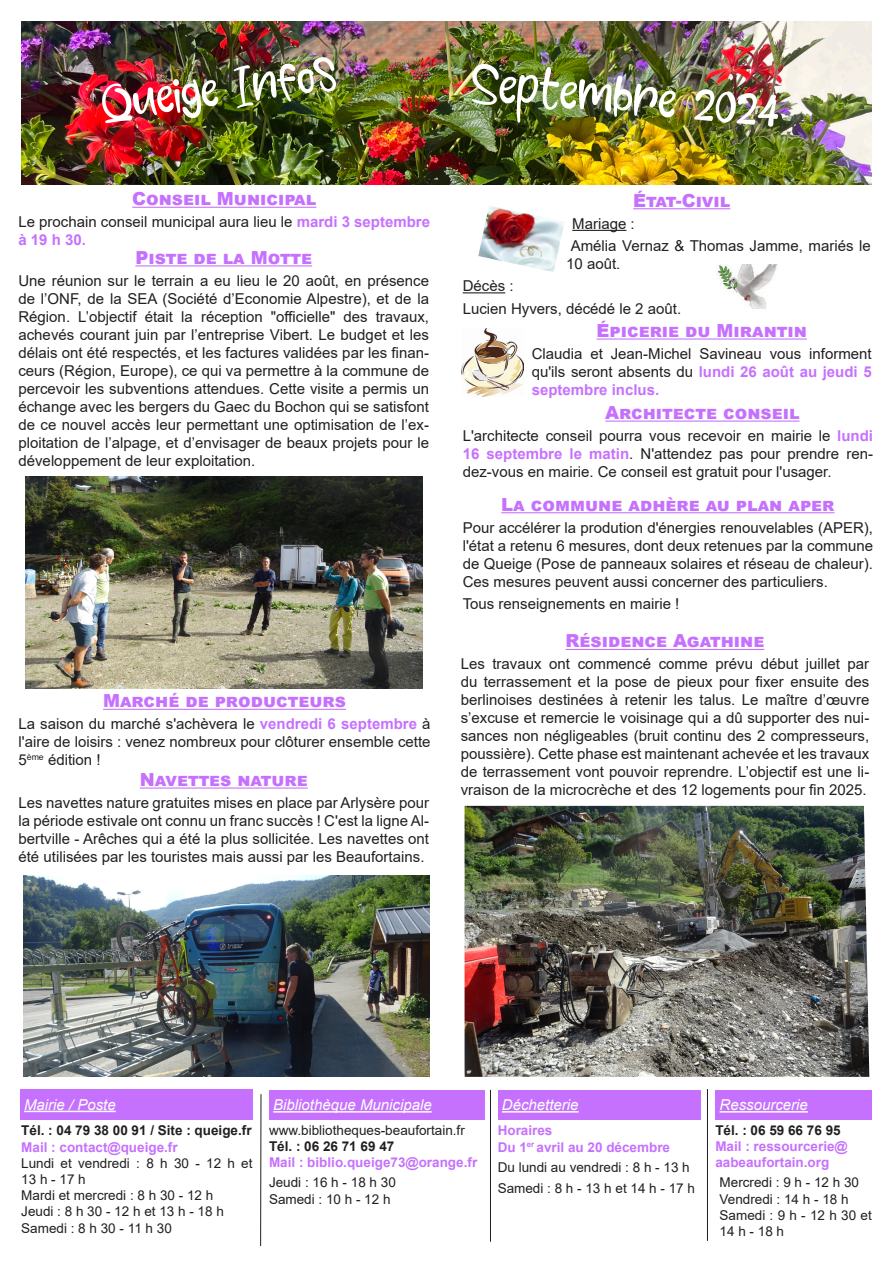
<style>
.page{position:relative;width:893px;height:1263px;background:#fff}
.page>*{position:absolute;margin:0;border:0;box-sizing:border-box;transform-origin:0 0}
.t1{font:54px "Comet Deer";color:#fff}
.t2{font:52.5px "Comet Deer";color:#fff}
.t3{font:900 18px "Arial";color:#c671fe}
.t4{font:15px/18px "Arial";color:#231f20;text-align:justify}
.t5{font:italic 15px "Arial";color:#fff}
.t6{font:13.5px/16.2px "Arial";color:#231f20}
.t7{font:700 13.5px/16.2px "Arial";color:#c671fe}
.t8{font:700 13.5px "Arial";color:#231f20}
.s1{font-weight:700;color:#c671fe}
</style>
<div class="page">
<img style="left:21px;top:21px;width:851px;height:164px">
<div style="left:20px;top:1089px;width:233px;height:31px;background:#c671fe"></div>
<hr style="left:24px;top:1111px;width:92px;height:1px;background:#fff">
<div style="left:269px;top:1090px;width:215px;height:30px;background:#c671fe"></div>
<hr style="left:273px;top:1111px;width:159px;height:1px;background:#fff">
<div style="left:498px;top:1090px;width:203px;height:30px;background:#c671fe"></div>
<hr style="left:502px;top:1111px;width:77px;height:1px;background:#fff">
<hr style="left:260px;top:1094px;width:1px;height:152px;background:#231f20">
<hr style="left:490px;top:1090px;width:1px;height:152px;background:#231f20">
<div style="left:715px;top:1090px;width:157px;height:30px;background:#c671fe"></div>
<hr style="left:720px;top:1111px;width:88px;height:1px;background:#fff">
<hr style="left:707px;top:1089px;width:1px;height:152px;background:#231f20">
<hr style="left:633px;top:208px;width:97px;height:1px;background:#c671fe">
<hr style="left:572px;top:230px;width:54px;height:1px;background:#231f20">
<hr style="left:463px;top:292px;width:42px;height:1px;background:#231f20">
<img style="left:478px;top:206px;width:86px;height:66px">
<img style="left:716px;top:264px;width:61px;height:44px">
<hr style="left:132px;top:207px;width:184px;height:1px;background:#c671fe">
<hr style="left:605px;top:421px;width:194px;height:1px;background:#c671fe">
<hr style="left:140px;top:787px;width:168px;height:1px;background:#c671fe">
<hr style="left:103px;top:709px;width:243px;height:1px;background:#c671fe">
<hr style="left:596px;top:338px;width:211px;height:2px;background:#c671fe">
<img style="left:461px;top:329px;width:62px;height:67px">
<img style="left:23px;top:876px;width:407px;height:201px">
<hr style="left:566px;top:649px;width:198px;height:1px;background:#c671fe">
<hr style="left:135px;top:265px;width:177px;height:1px;background:#c671fe">
<img style="left:26px;top:476px;width:396px;height:213px">
<img style="left:465px;top:806px;width:404px;height:271px">
<hr style="left:501px;top:512px;width:333px;height:1px;background:#c671fe">
<h2 class="t2" style="left:98px;top:74px;width:238px;rotate:-7deg">Queige Infos</h2>
<p class="t3" style="left:132px;top:185px;width:186px">Conseil Municipal</p>
<p class="t4" style="left:18px;top:213px;width:413px">Le prochain conseil municipal aura lieu le <span class="s1">mardi 3 septembre à 19 h 30.</span></p>
<p class="t3" style="left:135px;top:244px;width:178px">Piste de la Motte</p>
<p class="t4" style="left:18px;top:272px;width:412px">Une réunion sur le terrain a eu lieu le 20 août, en présence de l’ONF, de la SEA (Société d’Economie Alpestre), et de la Région. L’objectif était la réception "officielle" des travaux, achevés courant juin par l’entreprise Vibert. Le budget et les délais ont été respectés, et les factures validées par les finan&shy;ceurs (Région, Europe), ce qui va permettre à la commune de percevoir les subventions attendues. Cette visite a permis un échange avec les bergers du Gaec du Bochon qui se satisfont de ce nouvel accès leur permettant une optimisation de l’ex&shy;ploitation de l’alpage, et d’envisager de beaux projets pour le développement de leur exploitation.</p>
<p class="t3" style="left:103px;top:687px;width:244px">Marché de producteurs</p>
<p class="t4" style="left:18px;top:715px;width:414px">La saison du marché s'achèvera le <span class="s1">vendredi 6 septembre</span> à l'aire de loisirs : venez nombreux pour clôturer ensemble cette 5<sup>ème</sup> édition !</p>
<p class="t3" style="left:140px;top:766px;width:169px">Navettes nature</p>
<p class="t4" style="left:18px;top:794px;width:412px">Les navettes nature gratuites mises en place par Arlysère pour la période estivale ont connu un franc succès ! C'est la ligne Al&shy;bertville - Arêches qui a été la plus sollicitée. Les navettes ont été utilisées par les touristes mais aussi par les Beaufortains.</p>
<h1 class="t1" style="left:473px;top:53px;width:311px;rotate:5deg">Septembre 2024</h1>
<p class="t3" style="left:633px;top:187px;width:99px">État-Civil</p>
<p class="t4" style="left:572px;top:214px;width:64px">Mariage :</p>
<p class="t4" style="left:566px;top:237px;width:306px;text-indent:4px">Amélia Vernaz &amp; Thomas Jamme, mariés le<br>10 août.</p>
<p class="t4" style="left:463px;top:277px;width:52px">Décès :</p>
<p class="t4" style="left:463px;top:299px;width:220px">Lucien Hyvers, décédé le 2 août.</p>
<p class="t3" style="left:596px;top:317px;width:212px">Épicerie du Mirantin</p>
<p class="t4" style="left:532px;top:345px;width:341px">Claudia et Jean-Michel Savineau vous informent qu'ils seront absents du <span class="s1">lundi 26 août au jeudi 5 septembre inclus.</span></p>
<p class="t3" style="left:605px;top:399px;width:196px">Architecte conseil</p>
<p class="t4" style="left:463px;top:427px;width:412px">L'architecte conseil pourra vous recevoir en mairie le <span class="s1">lundi 16 septembre le matin</span>. N'attendez pas pour prendre ren&shy;dez-vous en mairie. Ce conseil est gratuit pour l'usager.</p>
<p class="t3" style="left:501px;top:491px;width:335px">La commune adhère au plan aper</p>
<p class="t4" style="left:463px;top:518px;width:412px">Pour accélérer la prodution d'énergies renouvelables (APER), l'état a retenu 6 mesures, dont deux retenues par la commune de Queige (Pose de panneaux solaires et réseau de chaleur).<br>Ces mesures peuvent aussi concerner des particuliers.</p>
<p class="t4" style="left:463px;top:595px;width:218px">Tous renseignements en mairie !</p>
<p class="t3" style="left:566px;top:628px;width:200px">Résidence Agathine</p>
<p class="t4" style="left:461px;top:655px;width:410px">Les travaux ont commencé comme prévu début juillet par du terrassement et la pose de pieux pour fixer ensuite des berlinoises destinées à retenir les talus. Le maître d’œuvre s’excuse et remercie le voisinage qui a dû supporter des nui&shy;sances non négligeables (bruit continu des 2 compresseurs, poussière). Cette phase est maintenant achevée et les travaux de terrassement vont pouvoir reprendre. L’objectif est une li&shy;vraison de la microcrèche et des 12 logements pour fin 2025.</p>
<p class="t5" style="left:24px;top:1095px;width:93px">Mairie / Poste</p>
<p class="t8" style="left:21px;top:1121px;width:232px">Tél. : 04 79 38 00 91 / Site : queige.fr</p>
<p class="t7" style="left:21px;top:1139px;width:158px">Mail : contact@queige.fr</p>
<p class="t6" style="left:21px;top:1155px;width:233px">Lundi et vendredi : 8 h 30 - 12 h et<br>13 h - 17 h<br>Mardi et mercredi : 8 h 30 - 12 h<br>Jeudi : 8 h 30 - 12 h et 13 h - 18 h<br>Samedi : 8 h 30 - 11 h 30</p>
<p class="t5" style="left:273px;top:1095px;width:160px">Bibliothèque Municipale</p>
<p class="t6" style="left:269px;top:1122px;width:197px">www.bibliotheques-beaufortain.fr</p>
<p class="t8" style="left:269px;top:1136px;width:127px">Tél. : 06 26 71 69 47</p>
<p class="t7" style="left:269px;top:1154px;width:210px">Mail : biblio.queige73@orange.fr</p>
<p class="t6" style="left:269px;top:1174px;width:128px">Jeudi : 16 h - 18 h 30<br>Samedi : 10 h - 12 h</p>
<p class="t5" style="left:502px;top:1095px;width:78px">Déchetterie</p>
<p class="t7" style="left:498px;top:1123px;width:174px">Horaires<br>Du 1<sup>er</sup> avril au 20 décembre</p>
<p class="t6" style="left:498px;top:1157px;width:199px;line-height:20.4px">Du lundi au vendredi : 8 h - 13 h<br>Samedi : 8 h - 13 h et 14 h - 17 h</p>
<p class="t5" style="left:720px;top:1095px;width:90px">Ressourcerie</p>
<p class="t8" style="left:715px;top:1120px;width:127px">Tél. : 06 59 66 76 95</p>
<p class="t7" style="left:715px;top:1138px;width:134px">Mail : ressourcerie@ aabeaufortain.org</p>
<p class="t6" style="left:720px;top:1174px;width:154px">Mercredi : 9 h - 12 h 30<br>Vendredi : 14 h - 18 h<br>Samedi : 9 h - 12 h 30 et<br>14 h - 18 h</p>
</div>
